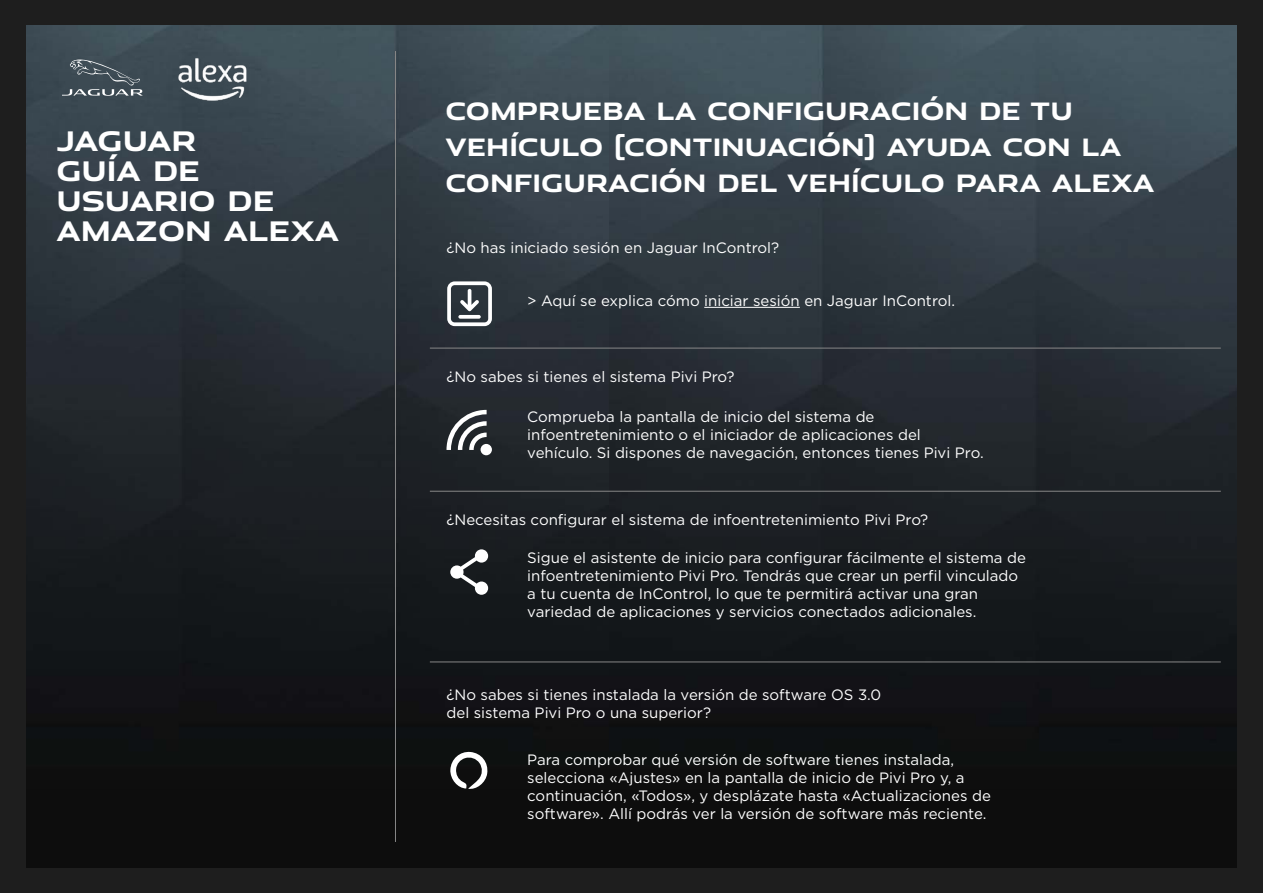
<style>
.page{position:relative;width:1263px;height:893px;background:#1e1e1e}
.page>*{position:absolute;margin:0;border:0;box-sizing:border-box;transform-origin:0 0}
.t1{font:700 27px/30px "Jaguar Modern";color:#fff}
.t2{font:700 24px/36px "Jaguar Modern";color:#fff}
.t3{font:15px/18px "Gotham";color:#fff}
</style>
<div class="page">
<img style="left:26px;top:26px;width:1210px;height:841px">
<img style="left:168px;top:52px;width:89px;height:66px">
<svg style="left:62px;top:60px;width:81px;height:36px;background:#535f67"></svg>
<hr style="left:395px;top:51px;width:1px;height:791px;background:#878787">
<hr style="left:430px;top:491px;width:791px;height:1px;background:#878787">
<hr style="left:430px;top:662px;width:791px;height:1px;background:#878787">
<svg style="left:450px;top:549px;width:38px;height:46px"></svg>
<div style="left:481px;top:444px;width:11px;height:11px;background:#fff;border-radius:50%"></div>
<svg style="left:446px;top:410px;width:41px;height:40px"></svg>
<svg style="left:447px;top:281px;width:45px;height:45px;background:#7d8387"></svg>
<hr style="left:430px;top:348px;width:791px;height:1px;background:#878787">
<hr style="left:704px;top:307px;width:96px;height:1px;background:#fff">
<svg style="left:450px;top:752px;width:37px;height:37px"></svg>
<h1 class="t1" style="left:56px;top:124px;width:284px">JAGUAR<br>GUÍA DE<br>USUARIO DE<br>AMAZON ALEXA</h1>
<h2 class="t2" style="left:445px;top:92px;width:678px;text-indent:424px">ACIÓN DE TU<br>VEHÍCULO (CONTINUACIÓN) AYU DA CON LA<br>CONFIGUR</h2>
<h2 class="t2" style="left:445px;top:92px;width:381px">COM PRUEBA LA CONFIGUR</h2>
<h2 class="t2" style="left:608px;top:164px;width:548px">ACIÓN DEL VEHÍCULO PARA ALEXA</h2>
<p class="t3" style="left:446px;top:239px;width:334px">¿No has iniciado sesión en Jaguar InControl?</p>
<p class="t3" style="left:527px;top:291px;width:429px">&gt; Aquí se explica cómo iniciar sesión en Jaguar InControl.</p>
<p class="t3" style="left:446px;top:368px;width:290px">¿No sabes si tienes el sistema Pivi Pro?</p>
<p class="t3" style="left:527px;top:407px;width:458px">Comprueba la pantalla de inicio del sistema de infoentretenimiento o el iniciador de aplicaciones del vehículo. Si dispones de navegación, entonces tienes Pivi Pro.</p>
<p class="t3" style="left:446px;top:510px;width:483px">¿Necesitas configurar el sistema de infoentretenimiento Pivi Pro?</p>
<p class="t3" style="left:527px;top:549px;width:500px">Sigue el asistente de inicio para configurar fácilmente el sistema de infoentretenimiento Pivi Pro. Tendrás que crear un perfil vinculado a tu cuenta de InControl, lo que te permitirá activar una gran variedad de aplicaciones y servicios conectados adicionales.</p>
<p class="t3" style="left:446px;top:685px;width:436px">¿No sabes si tienes instalada la versión de software OS 3.0 del sistema Pivi Pro o una superior?</p>
<p class="t3" style="left:527px;top:750px;width:465px">Para comprobar qué versión de software tienes instalada, selecciona «Ajustes» en la pantalla de inicio de Pivi Pro y, a continuación, «Todos», y desplázate hasta «Actualizaciones de software». Allí podrás ver la versión de software más reciente.</p>
</div>
